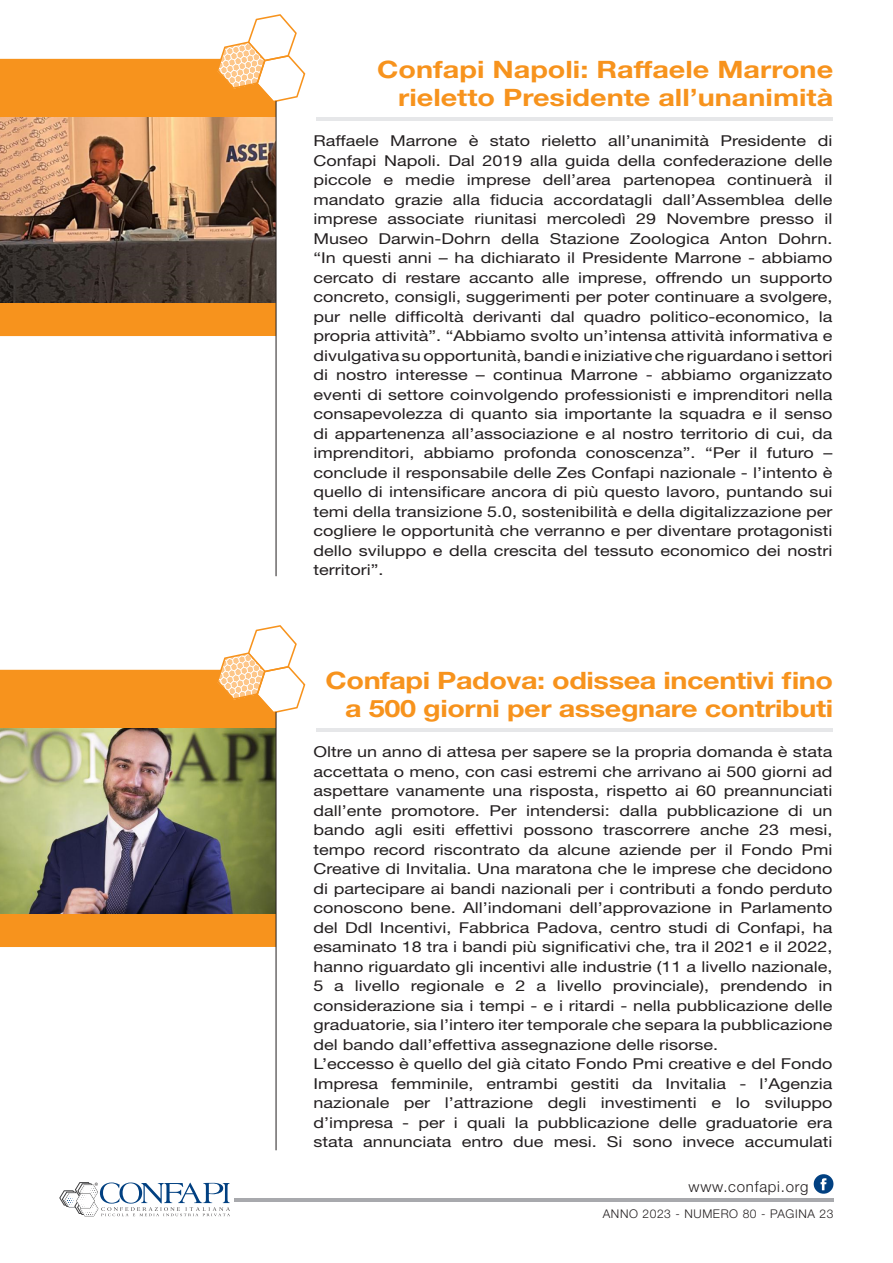
<style>
.page{position:relative;width:893px;height:1263px;background:#fff}
.page>*{position:absolute;margin:0;border:0;box-sizing:border-box;transform-origin:0 0}
.t1{font:700 24px/28.8px "Helvetica Neue";letter-spacing:-.015em;color:#f7931d;text-align:right;scale:1.2 1}
.t2{font:15px/19.5px "Helvetica Neue";color:#231f20;text-align:justify;scale:1.2 1}
.t3{font:300 15px "Helvetica Neue";letter-spacing:.05em;color:#231f20}
.t4{font:300 12px "Helvetica Neue";letter-spacing:.05em;color:#231f20}
</style>
<div class="page">
<hr style="left:234px;top:1198px;width:600px;height:3px;background:#a8a9ad">
<svg style="left:814px;top:1174px;width:19px;height:20px"></svg>
<svg style="left:59px;top:1182px;width:171px;height:35px"></svg>
<div style="left:0;top:59px;width:276px;height:277px;background:#f7931d"></div>
<svg style="left:217px;top:14px;width:88px;height:88px"></svg>
<hr style="left:316px;top:117px;width:516px;height:4px;background:#e6e7e9">
<img style="left:0;top:117px;width:276px;height:185px">
<hr style="left:276px;top:101px;width:1px;height:475px;background:#231f20">
<div style="left:0;top:670px;width:276px;height:277px;background:#f7931d"></div>
<svg style="left:217px;top:625px;width:88px;height:88px"></svg>
<hr style="left:316px;top:728px;width:516px;height:4px;background:#e6e7e9">
<img style="left:0;top:728px;width:276px;height:185px">
<hr style="left:276px;top:712px;width:1px;height:438px;background:#231f20">
<h1 class="t1" style="left:377px;top:54px;width:381px">Confapi Napoli: Raffaele Marrone rieletto Presidente all’unanimità</h1>
<p class="t2" style="left:313px;top:131px;width:434px">Raffaele Marrone è stato rieletto all’unanimità Presidente di Confapi Napoli. Dal 2019 alla guida della confederazione delle piccole e medie imprese dell’area partenopea continuerà il mandato grazie alla fiducia accordatagli dall’Assemblea delle imprese associate riunitasi mercoledì 29 Novembre presso il Museo Darwin-Dohrn della Stazione Zoologica Anton Dohrn. “In questi anni – ha dichiarato il Presidente Marrone - abbiamo cercato di restare accanto alle imprese, offrendo un supporto concreto, consigli, suggerimenti per poter continuare a svolgere, pur nelle difficoltà derivanti dal quadro politico-economico, la propria attività”. “Abbiamo svolto un’intensa attività informativa e divulgativa su opportunità, bandi e iniziative che riguardano i settori di nostro interesse – continua Marrone - abbiamo organizzato eventi di settore coinvolgendo professionisti e imprenditori nella consapevolezza di quanto sia importante la squadra e il senso di appartenenza all’associazione e al nostro territorio di cui, da imprenditori, abbiamo profonda conoscenza”. “Per il futuro – conclude il responsabile delle Zes Confapi nazionale - l’intento è quello di intensificare ancora di più questo lavoro, puntando sui temi della transizione 5.0, sostenibilità e della digitalizzazione per cogliere le opportunità che verranno e per diventare protagonisti dello sviluppo e della crescita del tessuto economico dei nostri territori”.</p>
<h1 class="t1" style="left:326px;top:665px;width:424px">Confapi Padova: odissea incentivi fino a 500 giorni per assegnare contributi</h1>
<p class="t2" style="left:313px;top:742px;width:434px;text-align:left">Oltre un anno di attesa per sapere se la propria domanda è stata accettata o meno, con casi estremi che arrivano ai 500 giorni ad aspettare vanamente una risposta, rispetto ai 60 preannunciati dall’ente promotore. Per intendersi: dalla pubblicazione di un bando agli esiti effettivi possono trascorrere anche 23 mesi, tempo record riscontrato da alcune aziende per il Fondo Pmi Creative di Invitalia. Una maratona che le imprese che decidono di partecipare ai bandi nazionali per i contributi a fondo perduto conoscono bene. All’indomani dell’approvazione in Parlamento del Ddl Incentivi, Fabbrica Padova, centro studi di Confapi, ha esaminato 18 tra i bandi più significativi che, tra il 2021 e il 2022, hanno riguardato gli incentivi alle industrie (11 a livello nazionale, 5 a livello regionale e 2 a livello provinciale), prendendo in considerazione sia i tempi - e i ritardi - nella pubblicazione delle graduatorie, sia l’intero iter temporale che separa la pubblicazione del bando dall’effettiva assegnazione delle risorse.<br>L’eccesso è quello del già citato Fondo Pmi creative e del Fondo Impresa femminile, entrambi gestiti da Invitalia - l’Agenzia nazionale per l’attrazione degli investimenti e lo sviluppo d’impresa - per i quali la pubblicazione delle graduatorie era stata annunciata entro due mesi. Si sono invece accumulati</p>
<p class="t3" style="left:689px;top:1177px;width:122px">www.confapi.org</p>
<p class="t4" style="left:603px;top:1206px;width:232px">ANNO 2023 - NUMERO 80 - PAGINA 23</p>
</div>
